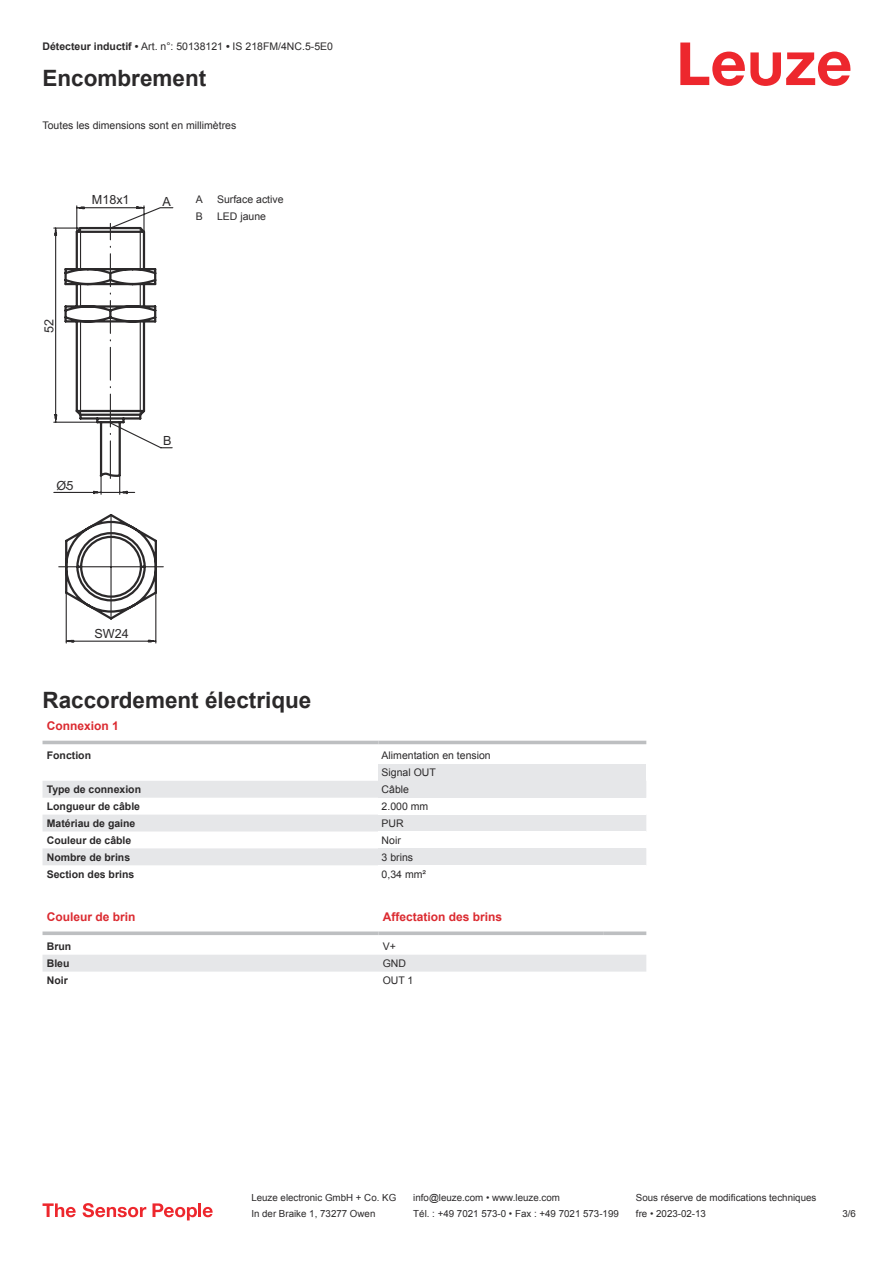
<style>
.page{position:relative;width:893px;height:1263px;background:#fff}
.page>*{position:absolute;margin:0;border:0;box-sizing:border-box;transform-origin:0 0}
.t1{font:700 22.5px "Arial";color:#2b292a}
.t2{font:12.6px "Arial";color:#2b292a}
.t3{font:700 12px "Arial";color:#db2a30}
.t4{font:10.5px/17px "Arial";color:#2b292a}
.t5{font:700 10.5px "Arial";color:#2b292a}
.t6{font:9.75px "Arial";color:#2b292a}
.s1{font-weight:700}
</style>
<div class="page">
<svg style="left:680px;top:43px;width:170px;height:43px"></svg>
<svg style="left:43px;top:740px;width:603px;height:5px"></svg>
<svg style="left:43px;top:781px;width:335px;height:84px;fill:#e6e7e9"></svg>
<hr style="left:43px;top:741px;width:335px;height:3px;background:#bdbfc1">
<hr style="left:378px;top:741px;width:268px;height:3px;background:#bdbfc1">
<div style="left:378px;top:764px;width:268px;height:17px;background:#e6e7e9"></div>
<div style="left:378px;top:781px;width:268px;height:17px;background:#e6e7e9"></div>
<div style="left:378px;top:814px;width:268px;height:17px;background:#e6e7e9"></div>
<div style="left:378px;top:848px;width:268px;height:17px;background:#e6e7e9"></div>
<svg style="left:43px;top:971px;width:603px;height:1px"></svg>
<div style="left:43px;top:955px;width:603px;height:16px;background:#e6e7e9"></div>
<svg style="left:43px;top:931px;width:335px;height:4px"></svg>
<svg style="left:378px;top:931px;width:226px;height:4px"></svg>
<svg style="left:604px;top:931px;width:42px;height:4px"></svg>
<svg style="left:43px;top:1203px;width:33px;height:14px"></svg>
<svg style="left:83px;top:1203px;width:63px;height:14px"></svg>
<svg style="left:153px;top:1203px;width:44px;height:17px"></svg>
<hr style="left:198px;top:1203px;width:3px;height:14px;background:#ed272d">
<svg style="left:203px;top:1207px;width:10px;height:10px"></svg>
<svg style="left:53px;top:205px;width:120px;height:439px"></svg>
<p class="t4" style="left:43px;top:39px;width:292px"><span class="s1">Détecteur inductif •</span> Art. n°: 50138121 <span class="s1">•</span> IS 218FM/4NC.5-5E0</p>
<h1 class="t1" style="left:43px;top:69px;width:165px">Encombrement</h1>
<p class="t4" style="left:43px;top:117px;width:195px">Toutes les dimensions sont en millimètres</p>
<p class="t2" style="left:42px;top:333px;width:16px;rotate:-90deg">52</p>
<p class="t2" style="left:92px;top:193px;width:39px">M18x1</p>
<p class="t2" style="left:162px;top:194px;width:10px">A</p>
<p class="t4" style="left:196px;top:192px;width:9px">A</p>
<p class="t4" style="left:217px;top:192px;width:68px">Surface active</p>
<p class="t4" style="left:196px;top:209px;width:9px">B</p>
<p class="t4" style="left:217px;top:209px;width:51px">LED jaune</p>
<p class="t2" style="left:57px;top:478px;width:18px">Ø5</p>
<p class="t2" style="left:163px;top:433px;width:10px">B</p>
<p class="t2" style="left:94px;top:627px;width:36px">SW24</p>
<h1 class="t1" style="left:43px;top:691px;width:270px">Raccordement électrique</h1>
<p class="t3" style="left:47px;top:721px;width:74px">Connexion 1</p>
<p class="t5" style="left:47px;top:751px;width:46px">Fonction</p>
<p class="t4" style="left:382px;top:748px;width:111px">Alimentation en tension<br>Signal OUT</p>
<p class="t5" style="left:47px;top:785px;width:96px">Type de connexion</p>
<p class="t4" style="left:382px;top:782px;width:29px">Câble</p>
<p class="t5" style="left:47px;top:802px;width:95px">Longueur de câble</p>
<p class="t4" style="left:382px;top:799px;width:48px">2.000 mm</p>
<p class="t5" style="left:47px;top:819px;width:90px">Matériau de gaine</p>
<p class="t4" style="left:382px;top:815px;width:24px">PUR</p>
<p class="t5" style="left:47px;top:836px;width:86px">Couleur de câble</p>
<p class="t4" style="left:382px;top:832px;width:21px">Noir</p>
<p class="t5" style="left:47px;top:853px;width:85px">Nombre de brins</p>
<p class="t4" style="left:382px;top:849px;width:33px">3 brins</p>
<p class="t5" style="left:47px;top:870px;width:89px">Section des brins</p>
<p class="t4" style="left:382px;top:866px;width:46px">0,34 mm²</p>
<p class="t3" style="left:47px;top:912px;width:90px">Couleur de brin</p>
<p class="t3" style="left:383px;top:912px;width:121px">Affectation des brins</p>
<p class="t5" style="left:47px;top:942px;width:26px">Brun</p>
<p class="t4" style="left:383px;top:939px;width:15px">V+</p>
<p class="t5" style="left:47px;top:959px;width:24px">Bleu</p>
<p class="t4" style="left:383px;top:956px;width:25px">GND</p>
<p class="t5" style="left:47px;top:976px;width:23px">Noir</p>
<p class="t4" style="left:383px;top:972px;width:32px">OUT 1</p>
<p class="t6" style="left:251px;top:1194px;width:146px">Leuze electronic GmbH + Co. KG</p>
<p class="t6" style="left:413px;top:1194px;width:148px">info@leuze.com • www.leuze.com</p>
<p class="t6" style="left:636px;top:1194px;width:182px">Sous réserve de modifications techniques</p>
<p class="t6" style="left:251px;top:1210px;width:126px">In der Braike 1, 73277 Owen</p>
<p class="t6" style="left:413px;top:1210px;width:207px">Tél. : +49 7021 573-0 • Fax : +49 7021 573-199</p>
<p class="t6" style="left:636px;top:1210px;width:72px">fre • 2023-02-13</p>
<p class="t6" style="left:842px;top:1210px;width:15px">3 /6</p>
</div>
